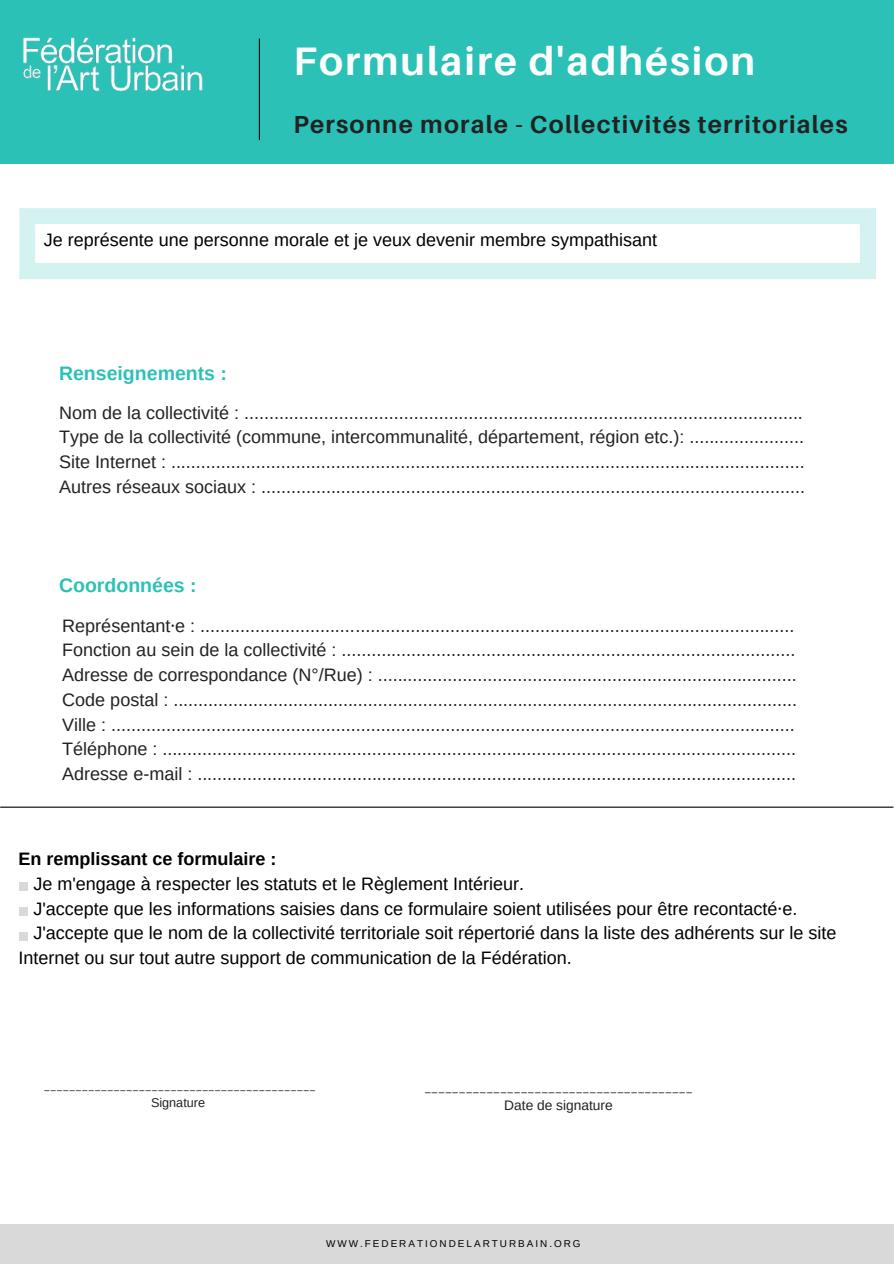
<style>
.page{position:relative;width:894px;height:1264px;background:#fff}
.page>*{position:absolute;margin:0;border:0;box-sizing:border-box;transform-origin:0 0}
.t1{font:700 39.75px "Aileron";letter-spacing:.05em;color:#fcfcfc}
.t2{font:700 24.6px "Aileron";letter-spacing:.05em;color:#222}
.t3{font:700 19.5px "Arimo";color:#2cc1b7}
.t4{font:18px/24.8px "Arimo";color:#222;text-align:justify}
.t5{font:18px "Arimo";color:#000}
.t6{font:700 18px "Arimo";color:#000}
.t7{font:13.8px/18px "Aileron";color:#222;text-align:center}
.t8{font:12.6px/16.8px "Aileron";color:#222;text-align:center}
.t9{font:9.9px "Arimo";letter-spacing:.2em;color:#000}
.s1{font-family:"Noto Sans"}
.s2{font-family:"Arimo"}
</style>
<div class="page">
<div style="left:0;top:1224px;width:893px;height:39px;background:#d9d9d9"></div>
<div style="left:0;top:0;width:893px;height:164px;background:#2cc1b7"></div>
<img style="left:23px;top:37px;width:180px;height:55px">
<hr style="left:259px;top:39px;width:1px;height:101px;background:#000">
<svg style="left:19px;top:208px;width:856px;height:71px"></svg>
<hr style="left:1px;top:806px;width:891px;height:1px;background:#000">
<div style="left:19px;top:881px;width:9px;height:9px;background:#d9d9d9"></div>
<div style="left:19px;top:906px;width:9px;height:9px;background:#d9d9d9"></div>
<div style="left:19px;top:931px;width:9px;height:9px;background:#d9d9d9"></div>
<p class="t1" style="left:293px;top:36px;width:463px">Formulaire d'adhésion</p>
<h1 class="t2" style="left:293px;top:110px;width:555px">Personne morale - Collectivités territoriales</h1>
<p class="t5" style="left:44px;top:230px;width:615px">Je représente une personne morale et je veux devenir membre sympathisant</p>
<h2 class="t3" style="left:59px;top:362px;width:169px">Renseignements :</h2>
<h4 class="t4" style="left:59px;top:400px;width:747px">Nom de la collectivité : ................................................................................................................<br>Type de la collectivité (commune, intercommunalité, département, région etc.): .......................<br>Site Internet : ...............................................................................................................................<br>Autres réseaux sociaux : .............................................................................................................</h4>
<p class="t3" style="left:59px;top:574px;width:139px">Coordonnées :</p>
<h3 class="t4" style="left:62px;top:613px;width:736px;text-align:left">Représentant<span class="s1">⸱</span>e : .......................................................................................................................<br>Fonction au sein de la collectivité : ...........................................................................................<br>Adresse de correspondance (N°/Rue) : ....................................................................................<br>Code postal : .............................................................................................................................<br>Ville : .........................................................................................................................................<br>Téléphone : ...............................................................................................................................<br>Adresse e-mail : ........................................................................................................................</h3>
<h4 class="t6" style="left:18px;top:848px;width:259px">En remplissant ce formulaire :</h4>
<h4 class="t5" style="left:33px;top:873px;width:492px">Je m'engage à respecter les statuts et le Règlement Intérieur.</h4>
<h4 class="t5" style="left:33px;top:898px;width:765px">J'accepte que les informations saisies dans ce formulaire soient utilisées pour être recontacté<span class="s1">⸱</span>e.</h4>
<h4 class="t5" style="left:33px;top:923px;width:804px">J'accepte que le nom de la collectivité territoriale soit répertorié dans la liste des adhérents sur le site</h4>
<h4 class="t5" style="left:18px;top:948px;width:555px">Internet ou sur tout autre support de communication de la Fédération.</h4>
<h3 class="t8" style="left:44px;top:1076px;width:273px">___________________________________________<br><span class="s2">Signature</span></h3>
<h4 class="t7" style="left:424px;top:1077px;width:270px">_______________________________________<br><span class="s2">Date de signature</span></h4>
<h4 class="t9" style="left:326px;top:1237px;width:256px">WWW.FEDERATIONDELARTURBAIN.ORG</h4>
</div>
